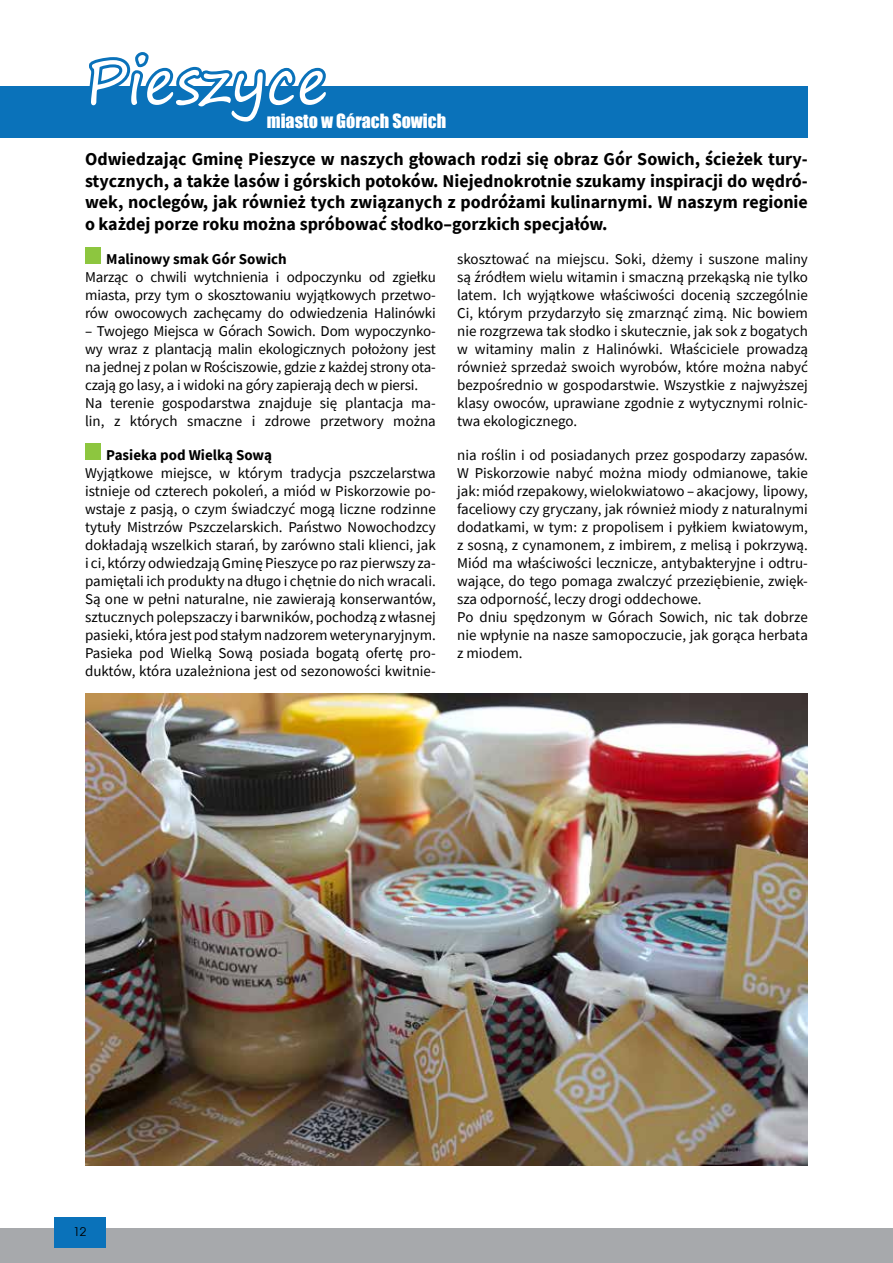
<style>
.page{position:relative;width:893px;height:1263px;background:#fff}
.page>*{position:absolute;margin:0;border:0;box-sizing:border-box;transform-origin:0 0}
.t1{font:60px "Segoe Print";color:#fff}
.t2{font:700 18px/21.6px "Source Sans Pro";color:#000;text-align:justify}
.t3{font:18px "Impact";color:#fff}
.t4{font:15px/18px "Source Sans Pro";color:#000;text-align:justify}
.t5{font:700 15px "Source Sans Pro";color:#000}
.t6{font:12px "Avalon";color:#000}
</style>
<div class="page">
<div style="left:0;top:1228px;width:893px;height:35px;background:#a7a9ac"></div>
<div style="left:54px;top:1217px;width:52px;height:30px;background:#0a72ba"></div>
<div style="left:0;top:86px;width:808px;height:51px;background:#0a72ba"></div>
<svg style="left:85px;top:52px;width:247px;height:86px"></svg>
<div style="left:85px;top:248px;width:16px;height:16px;background:#8dc63f"></div>
<div style="left:85px;top:443px;width:16px;height:17px;background:#8dc63f"></div>
<img style="left:85px;top:694px;width:723px;height:471px">
<h1 class="t1" style="left:85px;top:28px;width:244px">Pieszyce</h1>
<p class="t3" style="left:267px;top:107px;width:181px">miasto w Górach Sowich</p>
<p class="t2" style="left:85px;top:148px;width:724px">Odwiedzając Gminę Pieszyce w naszych głowach rodzi się obraz Gór Sowich, ścieżek tury&shy;stycznych, a także lasów i górskich potoków. Niejednokrotnie szukamy inspiracji do wędró&shy;wek, noclegów, jak również tych związanych z podróżami kulinarnymi. W naszym regionie o każdej porze roku można spróbować słodko–gorzkich specjałów.</p>
<p class="t5" style="left:106px;top:249px;width:182px">Malinowy smak Gór Sowich</p>
<p class="t4" style="left:85px;top:268px;width:352px">Marząc o chwili wytchnienia i odpoczynku od zgiełku miasta, przy tym o skosztowaniu wyjątkowych przetwo&shy;rów owocowych zachęcamy do odwiedzenia Halinówki</p>
<p class="t4" style="left:85px;top:322px;width:352px;text-align:left">– Twojego Miejsca w Górach Sowich. Dom wypoczynko&shy;wy wraz z plantacją malin ekologicznych położony jest na jednej z polan w Rościszowie, gdzie z każdej strony ota&shy;czają go lasy, a i widoki na góry zapierają dech w piersi.<br>Na terenie gospodarstwa znajduje się plantacja ma&shy;lin, z których smaczne i zdrowe przetwory można</p>
<p class="t5" style="left:106px;top:445px;width:167px">Pasieka pod Wielką Sową</p>
<p class="t4" style="left:85px;top:464px;width:352px">Wyjątkowe miejsce, w którym tradycja pszczelarstwa istnieje od czterech pokoleń, a miód w Piskorzowie po&shy;wstaje z pasją, o czym świadczyć mogą liczne rodzinne tytuły Mistrzów Pszczelarskich. Państwo Nowochodzcy dokładają wszelkich starań, by zarówno stali klienci, jak i ci, którzy odwiedzają Gminę Pieszyce po raz pierwszy za&shy;pamiętali ich produkty na długo i chętnie do nich wracali.<br>Są one w pełni naturalne, nie zawierają konserwantów, sztucznych polepszaczy i barwników, pochodzą z własnej pasieki, która jest pod stałym nadzorem weterynaryjnym.<br>Pasieka pod Wielką Sową posiada bogatą ofertę pro&shy;duktów, która uzależniona jest od sezonowości kwitnie-</p>
<p class="t4" style="left:457px;top:250px;width:352px">skosztować na miejscu. Soki, dżemy i suszone maliny są źródłem wielu witamin i smaczną przekąską nie tylko latem. Ich wyjątkowe właściwości docenią szczególnie Ci, którym przydarzyło się zmarznąć zimą. Nic bowiem nie rozgrzewa tak słodko i skutecznie, jak sok z bogatych w witaminy malin z Halinówki. Właściciele prowadzą również sprzedaż swoich wyrobów, które można nabyć bezpośrednio w gospodarstwie. Wszystkie z najwyższej klasy owoców, uprawiane zgodnie z wytycznymi rolnic&shy;twa ekologicznego.</p>
<p class="t4" style="left:457px;top:446px;width:352px;text-align:left">nia roślin i od posiadanych przez gospodarzy zapasów.<br>W Piskorzowie nabyć można miody odmianowe, takie jak: miód rzepakowy, wielokwiatowo – akacjowy, lipowy, faceliowy czy gryczany, jak również miody z naturalnymi dodatkami, w tym: z propolisem i pyłkiem kwiatowym, z sosną, z cynamonem, z imbirem, z melisą i pokrzywą.<br>Miód ma właściwości lecznicze, antybakteryjne i odtru&shy;wające, do tego pomaga zwalczyć przeziębienie, zwięk&shy;sza odporność, leczy drogi oddechowe.<br>Po dniu spędzonym w Górach Sowich, nic tak dobrze nie wpłynie na nasze samopoczucie, jak gorąca herbata z miodem.</p>
<p class="t6" style="left:73px;top:1225px;width:15px">12</p>
</div>
